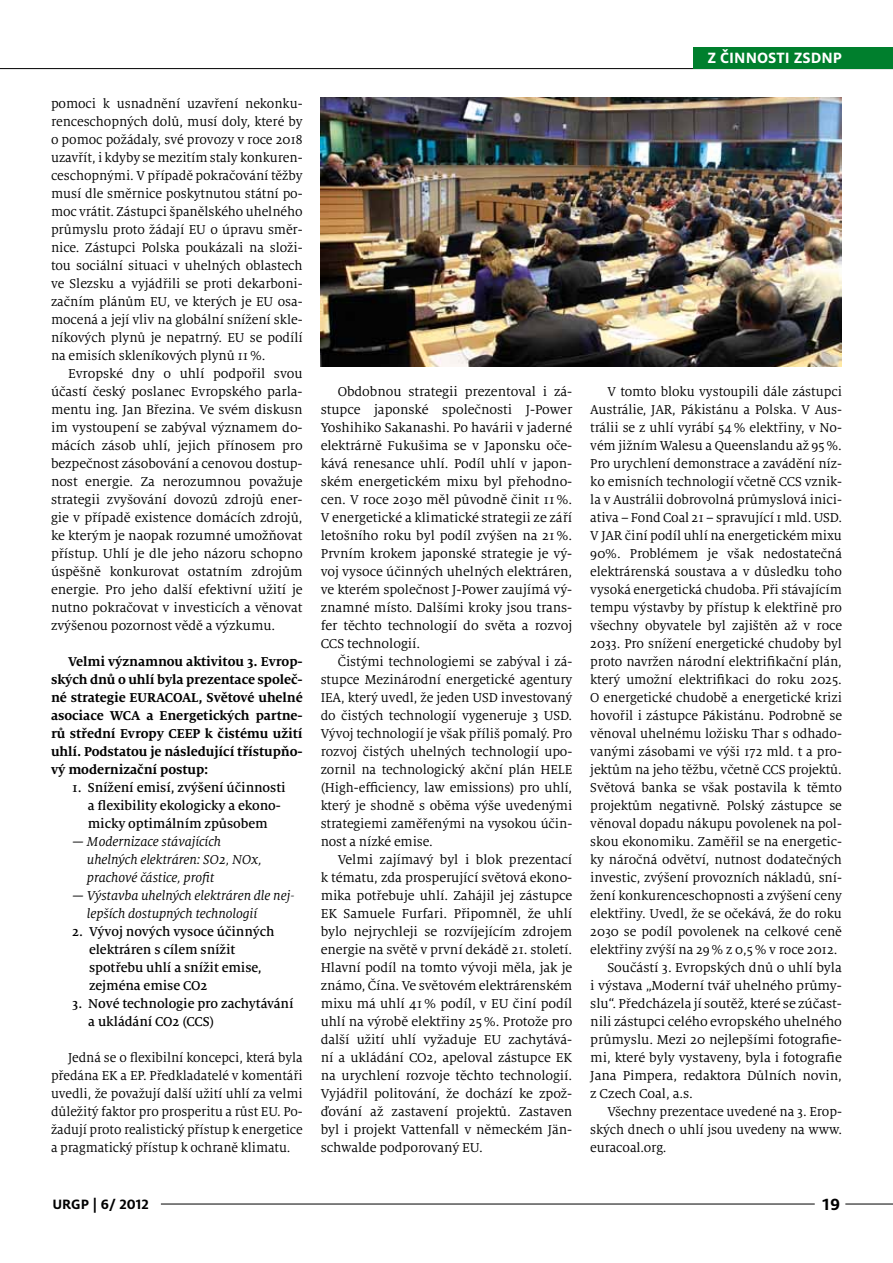
<style>
.page{position:relative;width:893px;height:1263px;background:#fff}
.page>*{position:absolute;margin:0;border:0;box-sizing:border-box;transform-origin:0 0}
.t1{font:700 18px "Henkel Milo";color:#000}
.t2{font:700 16.5px "Henkel Milo";color:#fff}
.t3{font:700 15px "Henkel Milo";color:#000}
.t4{font:14.25px/18px "Henkel Milo Serif";letter-spacing:-.005em;color:#000;text-align:justify}
.t5{font:700 14.25px/18px "Henkel Milo Serif";letter-spacing:-.005em;color:#000;text-align:justify}
.t6{font:500 14.25px/18px "Henkel Milo Serif";letter-spacing:-.005em;color:#000}
.t7{font:italic 14.25px/18px "Henkel Milo Serif";letter-spacing:-.005em;color:#000}
</style>
<div class="page">
<hr style="left:0;top:68px;width:893px;height:1px;background:#000">
<hr style="left:845px;top:1204px;width:48px;height:1px;background:#000">
<hr style="left:161px;top:1204px;width:654px;height:1px;background:#000">
<div style="left:693px;top:48px;width:200px;height:21px;background:#007f2d"></div>
<img style="left:321px;top:98px;width:521px;height:269px">
<p class="t4" style="left:51px;top:95px;width:253px">pomoci k usnadnění uzavření nekonku&shy;renceschopných dolů, musí doly, které by o pomoc požádaly, své provozy v roce 2018 uzavřít, i kdyby se mezitím staly konkuren&shy;ceschopnými. V případě pokračování těžby musí dle směrnice poskytnutou státní po&shy;moc vrátit. Zástupci španělského uhelného průmyslu proto žádají EU o úpravu směr&shy;nice. Zástupci Polska poukázali na složi&shy;tou sociální situaci v uhelných oblastech ve Slezsku a vyjádřili se proti dekarboni&shy;začním plánům EU, ve kterých je EU osa&shy;mocená a její vliv na globální snížení skle&shy;níkových plynů je nepatrný. EU se podílí na emisích skleníkových plynů 11%.</p>
<p class="t4" style="left:51px;top:365px;width:253px;text-indent:17px">Evropské dny o uhlí podpořil svou účastí český poslanec Evropského parla&shy;mentu ing. Jan Březina. Ve svém diskusn im vystoupení se zabýval významem do&shy;mácích zásob uhlí, jejich přínosem pro bezpečnost zásobování a cenovou dostup&shy;nost energie. Za nerozumnou považuje strategii zvyšování dovozů zdrojů ener&shy;gie v případě existence domácích zdrojů, ke kterým je naopak rozumné umožňovat přístup. Uhlí je dle jeho názoru schopno úspěšně konkurovat ostatním zdrojům energie. Pro jeho další efektivní užití je nutno pokračovat v investicích a věnovat zvýšenou pozornost vědě a výzkumu.</p>
<p class="t5" style="left:51px;top:652px;width:253px;text-indent:17px">Velmi významnou aktivitou 3. Evrop&shy;ských dnů o uhlí byla prezentace společ&shy;né strategie EURACOAL, Světové uhelné asociace WCA a Energetických partne&shy;rů střední Evropy CEEP k čistému užití uhlí. Podstatou je následující třístupňo&shy;vý modernizační postup:</p>
<p class="t6" style="left:88px;top:778px;width:199px;text-indent:-16px">1. Snížení emisí, zvýšení účinnosti a flexibility ekologicky a ekono&shy;micky optimálním způsobem</p>
<p class="t7" style="left:87px;top:833px;width:176px;text-indent:-15px">— Modernizace stávajících uhelných elektráren: SO2, NOx, prachové částice, profit</p>
<p class="t7" style="left:87px;top:887px;width:210px;text-indent:-15px">— Výstavba uhelných elektráren dle nej&shy;lepších dostupných technologií</p>
<p class="t6" style="left:89px;top:922px;width:187px;text-indent:-17px">2. Vývoj nových vysoce účinných elektráren s cílem snížit spotřebu uhlí a snížit emise, zejména emise CO2</p>
<p class="t6" style="left:88px;top:994px;width:207px;text-indent:-16px">3. Nové technologie pro zachytávání a ukládání CO2 (CCS)</p>
<p class="t4" style="left:51px;top:1049px;width:253px;text-indent:17px">Jedná se o flexibilní koncepci, která byla předána EK a EP. Předkladatelé v komentáři uvedli, že považují další užití uhlí za velmi důležitý faktor pro prosperitu a růst EU. Po&shy;žadují proto realistický přístup k energetice a pragmatický přístup k ochraně klimatu.</p>
<p class="t2" style="left:707px;top:49px;width:23px">Z ČINNOSTI</p>
<p class="t2" style="left:794px;top:49px;width:11px">ZSDN</p>
<p class="t2" style="left:833px;top:49px;width:11px">P</p>
<p class="t4" style="left:321px;top:383px;width:253px;text-indent:17px">Obdobnou strategii prezentoval i zá&shy;stupce japonské společnosti J-Power Yoshihiko Sakanashi. Po havárii v jaderné elektrárně Fukušima se v Japonsku oče&shy;kává renesance uhlí. Podíl uhlí v japon&shy;ském energetickém mixu byl přehodno&shy;cen. V roce 2030 měl původně činit 11%.<br>V energetické a klimatické strategii ze září letošního roku byl podíl zvýšen na 21%.<br>Prvním krokem japonské strategie je vý&shy;voj vysoce účinných uhelných elektráren, ve kterém společnost J-Power zaujímá vý&shy;znamné místo. Dalšími kroky jsou trans&shy;fer těchto technologií do světa a rozvoj CCS technologií.</p>
<p class="t4" style="left:321px;top:653px;width:253px;text-indent:17px">Čistými technologiemi se zabýval i zá&shy;stupce Mezinárodní energetické agentury IEA, který uvedl, že jeden USD investovaný do čistých technologií vygeneruje 3 USD.<br>Vývoj technologií je však příliš pomalý. Pro rozvoj čistých uhelných technologií upo&shy;zornil na technologický akční plán HELE (High-efficiency, law emissions) pro uhlí, který je shodně s oběma výše uvedenými strategiemi zaměřenými na vysokou účin&shy;nost a nízké emise.</p>
<p class="t4" style="left:321px;top:851px;width:253px;text-indent:17px">Velmi zajímavý byl i blok prezentací k tématu, zda prosperující světová ekono&shy;mika potřebuje uhlí. Zahájil jej zástupce EK Samuele Furfari. Připomněl, že uhlí bylo nejrychleji se rozvíjejícím zdrojem energie na světě v první dekádě 21. století.<br>Hlavní podíl na tomto vývoji měla, jak je známo, Čína. Ve světovém elektrárenském mixu má uhlí 41% podíl, v EU činí podíl uhlí na výrobě elektřiny 25%. Protože pro další užití uhlí vyžaduje EU zachytává&shy;ní a ukládání CO2, apeloval zástupce EK na urychlení rozvoje těchto technologií.<br>Vyjádřil politování, že dochází ke zpož&shy;ďování až zastavení projektů. Zastaven byl i projekt Vattenfall v německém Jän&shy;schwalde podporovaný EU.</p>
<p class="t4" style="left:607px;top:383px;width:236px">V tomto bloku vystoupili dále zástupci</p>
<p class="t4" style="left:590px;top:401px;width:253px">Austrálie, JAR, Pákistánu a Polska. V Aus-</p>
<p class="t4" style="left:590px;top:419px;width:253px">trálii se z uhlí vyrábí 54% elektřiny, v No-</p>
<p class="t4" style="left:590px;top:437px;width:253px">vém jižním Walesu a Queenslandu až 95%.</p>
<p class="t4" style="left:590px;top:455px;width:253px">Pro urychlení demonstrace a zavádění níz-</p>
<p class="t4" style="left:590px;top:473px;width:253px">ko emisních technologií včetně CCS vznik-</p>
<p class="t4" style="left:590px;top:491px;width:253px">la v Austrálii dobrovolná průmyslová inici-</p>
<p class="t4" style="left:590px;top:509px;width:253px">ativa – Fond Coal 21 – spravující 1 mld. USD.</p>
<p class="t4" style="left:590px;top:527px;width:253px">V JAR činí podíl uhlí na energetickém mixu</p>
<p class="t4" style="left:590px;top:545px;width:253px">90%. Problémem je však nedostatečná</p>
<p class="t4" style="left:590px;top:563px;width:253px">elektrárenská soustava a v důsledku toho</p>
<p class="t4" style="left:590px;top:581px;width:253px">vysoká energetická chudoba. Při stávajícím</p>
<p class="t4" style="left:590px;top:599px;width:253px">tempu výstavby by přístup k elektřině pro</p>
<p class="t4" style="left:590px;top:617px;width:253px">všechny obyvatele byl zajištěn až v roce</p>
<p class="t4" style="left:590px;top:635px;width:253px">2033. Pro snížení energetické chudoby byl</p>
<p class="t4" style="left:590px;top:653px;width:253px">proto navržen národní elektrifikační plán,</p>
<p class="t4" style="left:590px;top:671px;width:253px">který umožní elektrifikaci do roku 2025.</p>
<p class="t4" style="left:590px;top:689px;width:253px">O energetické chudobě a energetické krizi</p>
<p class="t4" style="left:590px;top:707px;width:253px">hovořil i zástupce Pákistánu. Podrobně se</p>
<p class="t4" style="left:590px;top:725px;width:253px">věnoval uhelnému ložisku Thar s odhado-</p>
<p class="t4" style="left:590px;top:743px;width:253px">vanými zásobami ve výši 172 mld. t a pro-</p>
<p class="t4" style="left:590px;top:761px;width:253px">jektům na jeho těžbu, včetně CCS projektů.</p>
<p class="t4" style="left:590px;top:779px;width:253px">Světová banka se však postavila k těmto</p>
<p class="t4" style="left:590px;top:797px;width:253px">projektům negativně. Polský zástupce se</p>
<p class="t4" style="left:590px;top:815px;width:253px">věnoval dopadu nákupu povolenek na pol-</p>
<p class="t4" style="left:590px;top:832px;width:253px">skou ekonomiku. Zaměřil se na energetic-</p>
<p class="t4" style="left:590px;top:850px;width:253px">ky náročná odvětví, nutnost dodatečných</p>
<p class="t4" style="left:590px;top:868px;width:253px">investic, zvýšení provozních nákladů, sní-</p>
<p class="t4" style="left:590px;top:886px;width:253px">žení konkurenceschopnosti a zvýšení ceny</p>
<p class="t4" style="left:590px;top:904px;width:253px">elektřiny. Uvedl, že se očekává, že do roku</p>
<p class="t4" style="left:590px;top:922px;width:253px">2030 se podíl povolenek na celkové ceně</p>
<p class="t4" style="left:590px;top:940px;width:249px">elektřiny zvýší na 29% z 0,5% v roce 2012.</p>
<p class="t4" style="left:607px;top:959px;width:236px">Součástí 3. Evropských dnů o uhlí byla</p>
<p class="t4" style="left:590px;top:977px;width:253px">i výstava „Moderní tvář uhelného průmy-</p>
<p class="t4" style="left:590px;top:995px;width:253px">slu“. Předcházela jí soutěž, které se zúčast-</p>
<p class="t4" style="left:590px;top:1013px;width:253px">nili zástupci celého evropského uhelného</p>
<p class="t4" style="left:590px;top:1031px;width:253px">průmyslu. Mezi 20 nejlepšími fotografie-</p>
<p class="t4" style="left:590px;top:1049px;width:253px">mi, které byly vystaveny, byla i fotografie</p>
<p class="t4" style="left:590px;top:1067px;width:253px">Jana Pimpera, redaktora Důlních novin,</p>
<p class="t4" style="left:590px;top:1085px;width:104px">z Czech Coal, a.s.</p>
<p class="t4" style="left:607px;top:1103px;width:236px">Všechny prezentace uvedené na 3. Erop-</p>
<p class="t4" style="left:590px;top:1121px;width:253px">ských dnech o uhlí jsou uvedeny na www.</p>
<p class="t4" style="left:590px;top:1139px;width:78px">euracoal.org.</p>
<p class="t3" style="left:52px;top:1195px;width:98px">URGP | 6/ 2012</p>
<p class="t1" style="left:821px;top:1194px;width:21px">19</p>
</div>
